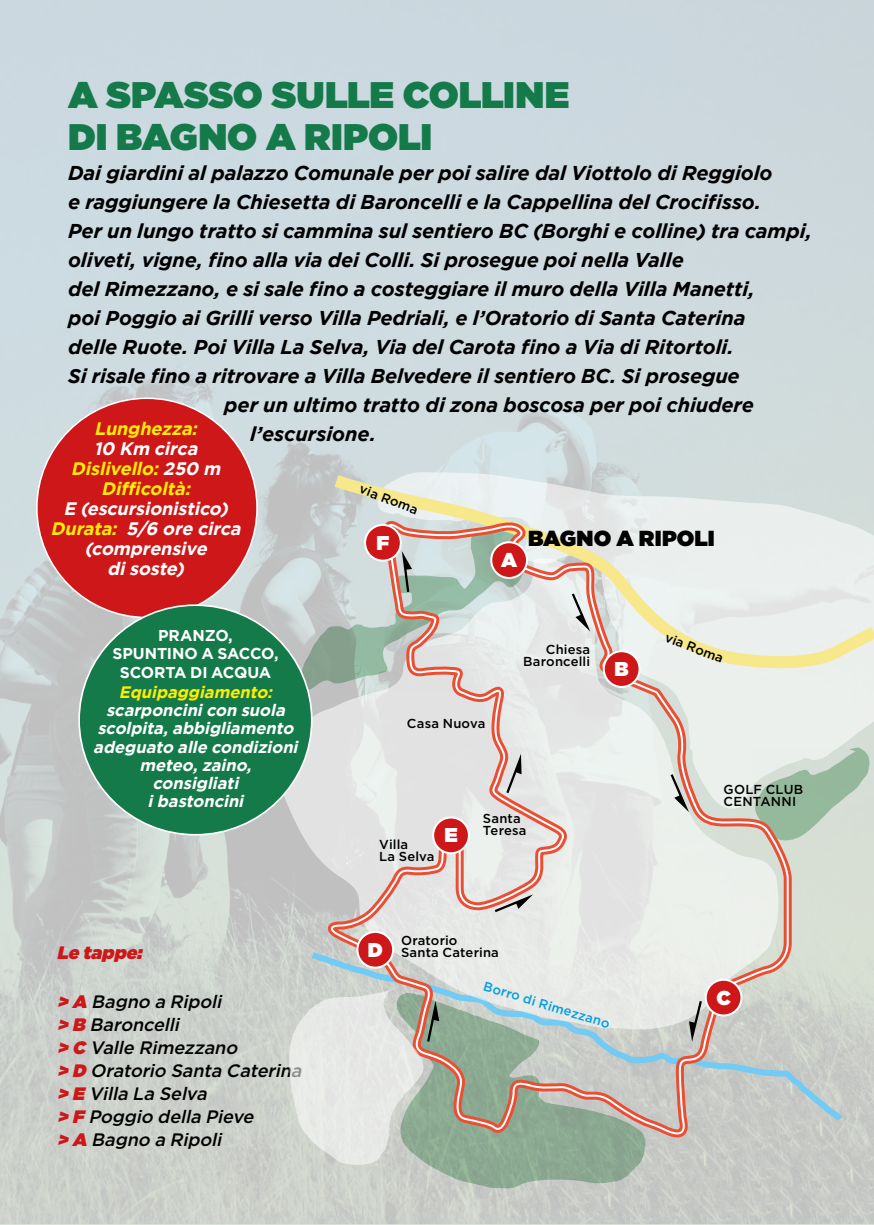
<style>
.page{position:relative;width:874px;height:1225px;background:#fff}
.page>*{position:absolute;margin:0;border:0;box-sizing:border-box;transform-origin:0 0}
.t1{font:900 37px "Gotham";color:#147a4a}
.t2{font:900 21.8px "Gotham";letter-spacing:.005em;color:#000}
.t3{font:italic 700 20px/29px "Gotham";letter-spacing:-.005em;color:#000}
.t4{font:900 20px "Gotham";color:#fff}
.t5{font:italic 500 18px "Gotham";color:#000}
.t6{font:italic 700 18px "Gotham";color:#fff}
.t7{font:italic 700 18px "Gotham";color:#ffed00}
.t8{font:italic 900 18px "Gotham";color:#cd1719}
.t9{font:italic 700 16.6px "Gotham";color:#fff}
.t10{font:italic 700 16.6px "Gotham";color:#ffed00}
.t11{font:700 15.6px "Gotham";letter-spacing:-.01em;color:#fff}
.t12{font:500 13px "Gotham";letter-spacing:.015em;color:#000}
.t13{font:500 13px "Gotham";color:#009fe3}
.s1{color:#fff}
.s2{color:#ffed00}
.s3{font-weight:900;color:#cd1719}
</style>
<div class="page">
<img style="left:0;top:0;width:873px;height:1225px">
<svg style="left:795px;top:948px;width:52px;height:179px"></svg>
<svg style="left:795px;top:683px;width:78px;height:126px;fill:#ecf0ec"></svg>
<svg style="left:276px;top:558px;width:46px;height:471px"></svg>
<svg style="left:394px;top:1144px;width:252px;height:44px;fill:#8daa93"></svg>
<svg style="left:795px;top:747px;width:74px;height:95px"></svg>
<svg style="left:321px;top:466px;width:552px;height:217px"></svg>
<div style="left:37px;top:398px;width:220px;height:219px;background:#cd1719;border-radius:50%"></div>
<div style="left:79px;top:605px;width:232px;height:229px;background:#147a4a;border-radius:50%"></div>
<svg style="left:322px;top:515px;width:473px;height:629px"></svg>
<svg style="left:328px;top:518px;width:461px;height:619px"></svg>
<svg style="left:571px;top:593px;width:19px;height:38px"></svg>
<svg style="left:670px;top:774px;width:18px;height:38px"></svg>
<svg style="left:688px;top:1001px;width:13px;height:40px"></svg>
<svg style="left:288px;top:987px;width:151px;height:179px"></svg>
<svg style="left:494px;top:894px;width:39px;height:18px"></svg>
<svg style="left:506px;top:753px;width:15px;height:40px"></svg>
<svg style="left:301px;top:528px;width:223px;height:162px"></svg>
<div style="left:491px;top:542px;width:35px;height:36px;background:#cd1719;border-radius:50%"></div>
<div style="left:490px;top:541px;width:37px;height:38px;border:2px solid #fff;border-radius:50%"></div>
<div style="left:603px;top:651px;width:36px;height:36px;background:#cd1719;border-radius:50%"></div>
<div style="left:602px;top:650px;width:38px;height:38px;border:2px solid #fff;border-radius:50%"></div>
<div style="left:705px;top:979px;width:36px;height:36px;background:#cd1719;border-radius:50%"></div>
<div style="left:704px;top:978px;width:38px;height:38px;border:2px solid #fff;border-radius:50%"></div>
<div style="left:357px;top:932px;width:36px;height:35px;background:#cd1719;border-radius:50%"></div>
<div style="left:356px;top:931px;width:38px;height:37px;border:2px solid #fff;border-radius:50%"></div>
<div style="left:433px;top:817px;width:35px;height:36px;background:#cd1719;border-radius:50%"></div>
<div style="left:432px;top:816px;width:37px;height:38px;border:2px solid #fff;border-radius:50%"></div>
<div style="left:365px;top:525px;width:35px;height:35px;background:#cd1719;border-radius:50%"></div>
<div style="left:364px;top:524px;width:37px;height:37px;border:2px solid #fff;border-radius:50%"></div>
<p class="t1" style="left:68px;top:69px;width:502px">A SPASSO SULLE COLLINE</p>
<p class="t1" style="left:68px;top:111px;width:365px">DI BAGNO A RIPOLI</p>
<p class="t3" style="left:68px;top:158px;width:705px">Dai giardini al palazzo Comunale per poi salire dal Viottolo di Reggiolo</p>
<p class="t3" style="left:68px;top:187px;width:694px">e raggiungere la Chiesetta di Baroncelli e la Cappellina del Crocifisso.</p>
<p class="t3" style="left:68px;top:216px;width:745px">Per un lungo tratto si cammina sul sentiero BC (Borghi e colline) tra campi, oliveti, vigne, fino alla via dei Colli. Si prosegue poi nella Valle</p>
<p class="t3" style="left:68px;top:274px;width:687px">del Rimezzano, e si sale fino a costeggiare il muro della Villa Manetti,</p>
<p class="t3" style="left:68px;top:303px;width:678px">poi Poggio ai Grilli verso Villa Pedriali, e l’Oratorio di Santa Caterina</p>
<p class="t3" style="left:68px;top:332px;width:667px">delle Ruote. Poi Villa La Selva, Via del Carota fino a Via di Ritortoli.</p>
<p class="t3" style="left:68px;top:361px;width:672px">Si risale fino a ritrovare a Villa Belvedere il sentiero BC. Si prosegue</p>
<p class="t3" style="left:250px;top:390px;width:505px;text-indent:-26px">per un ultimo tratto di zona boscosa per poi chiudere l’escursione.</p>
<p class="t7" style="left:94px;top:418px;width:109px">Lunghezza:</p>
<p class="t6" style="left:94px;top:438px;width:109px">10 Km circa</p>
<p class="t7" style="left:71px;top:458px;width:155px">Dislivello:<span class="s1">250 m</span></p>
<p class="t7" style="left:101px;top:478px;width:95px">Difficoltà:</p>
<p class="t6" style="left:63px;top:498px;width:170px">E (escursionistico)</p>
<p class="t6" style="left:50px;top:518px;width:196px"><span class="s2">Durata:</span> 5/6 ore circa</p>
<p class="t6" style="left:84px;top:538px;width:128px">(comprensive</p>
<p class="t6" style="left:107px;top:558px;width:82px">disoste)</p>
<p class="t12" style="left:363px;top:480px;width:63px;rotate:21deg">via Roma</p>
<p class="t2" style="left:527px;top:522px;width:188px">BAGNO A RIPOLI</p>
<p class="t4" style="left:376px;top:528px;width:14px">F</p>
<p class="t4" style="left:501px;top:545px;width:17px">A</p>
<p class="t11" style="left:158px;top:626px;width:76px">PRANZO,</p>
<p class="t11" style="left:112px;top:645px;width:167px">SPUNTINO A SACCO,</p>
<p class="t11" style="left:120px;top:663px;width:153px">SCORTA DI ACQUA</p>
<p class="t10" style="left:119px;top:682px;width:159px">Equipaggiamento:</p>
<p class="t9" style="left:106px;top:700px;width:184px">scarponcinicon suola</p>
<p class="t9" style="left:97px;top:719px;width:201px">scolpita,abbigliamento</p>
<p class="t9" style="left:93px;top:737px;width:209px">adeguato alle condizioni</p>
<p class="t9" style="left:139px;top:755px;width:117px">meteo,zaino,</p>
<p class="t9" style="left:152px;top:773px;width:91px">consigliati</p>
<p class="t9" style="left:148px;top:791px;width:101px">ibastoncini</p>
<p class="t8" style="left:57px;top:939px;width:92px">Letappe:</p>
<p class="t5" style="left:57px;top:989px;width:171px"><span class="s3">&gt; A</span> Bagno a Ripoli</p>
<p class="t5" style="left:57px;top:1012px;width:128px"><span class="s3">&gt; B</span> Baroncelli</p>
<p class="t5" style="left:57px;top:1035px;width:187px"><span class="s3">&gt; C</span> Valle Rimezzano</p>
<p class="t5" style="left:57px;top:1058px;width:251px"><span class="s3">&gt; D</span> Oratorio Santa Caterina</p>
<p class="t5" style="left:57px;top:1081px;width:156px"><span class="s3">&gt; E</span> Villa La Selva</p>
<p class="t5" style="left:57px;top:1104px;width:203px"><span class="s3">&gt; F</span> Poggio della Pieve</p>
<p class="t5" style="left:57px;top:1127px;width:171px"><span class="s3">&gt; A</span> Bagno a Ripoli</p>
<p class="t12" style="left:406px;top:714px;width:80px">Casa Nuova</p>
<p class="t12" style="left:545px;top:641px;width:46px">Chiesa</p>
<p class="t12" style="left:523px;top:653px;width:68px">Baroncelli</p>
<p class="t4" style="left:614px;top:654px;width:16px">B</p>
<p class="t12" style="left:379px;top:835px;width:31px">Villa</p>
<p class="t12" style="left:379px;top:847px;width:57px">La Selva</p>
<p class="t4" style="left:444px;top:821px;width:15px">E</p>
<p class="t12" style="left:482px;top:809px;width:39px">Santa</p>
<p class="t12" style="left:482px;top:821px;width:45px">Teresa</p>
<p class="t4" style="left:367px;top:935px;width:16px">D</p>
<p class="t12" style="left:401px;top:932px;width:58px">Oratorio</p>
<p class="t12" style="left:401px;top:944px;width:99px">Santa Caterina</p>
<p class="t13" style="left:486px;top:977px;width:133px;rotate:17deg">Borro di Rimezzano</p>
<p class="t12" style="left:668px;top:628px;width:63px;rotate:21deg">via Roma</p>
<p class="t12" style="left:723px;top:781px;width:81px">GOLF CLUB</p>
<p class="t12" style="left:723px;top:793px;width:74px">CENTANNI</p>
<p class="t4" style="left:716px;top:983px;width:16px">C</p>
</div>
